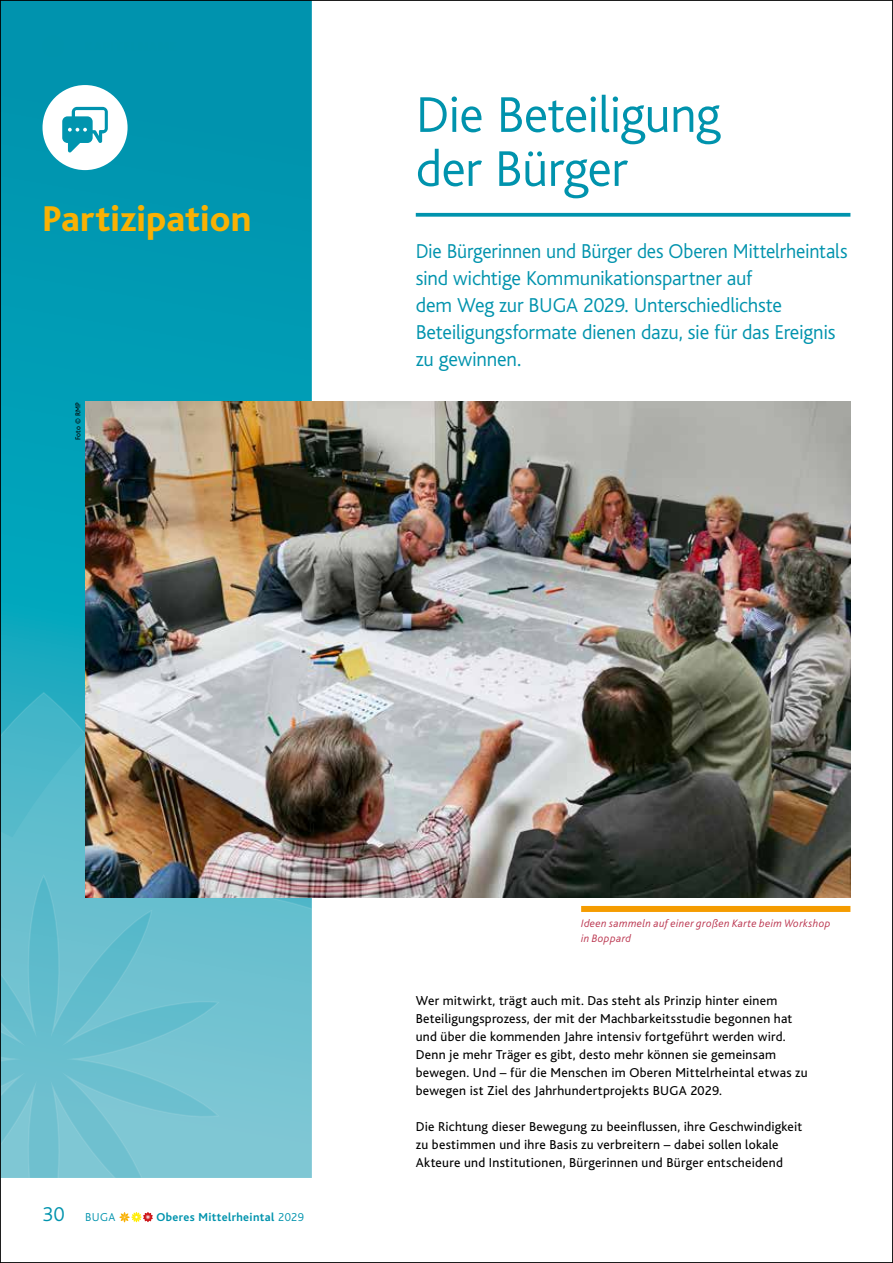
<style>
.page{position:relative;width:893px;height:1263px;background:#fff}
.page>*{position:absolute;margin:0;border:0;box-sizing:border-box;transform-origin:0 0}
.t1{font:300 52.5px/54px "Bliss";letter-spacing:-.015em;color:#0093ad}
.t2{font:800 37.5px "Bliss";letter-spacing:-.005em;color:#f9b104}
.t3{font:300 21px/27px "Bliss";letter-spacing:-.01em;color:#0093ad;scale:.96 1}
.t4{font:300 21px "Bliss";letter-spacing:-.01em;color:#0093ad}
.t5{font:13.5px/18px "Bliss";letter-spacing:.02em;color:#000}
.t6{font:700 12px "Bliss";letter-spacing:.03em;color:#0093ad}
.t7{font:300 12px "Bliss";color:#0093ad}
.t8{font:italic 300 11.25px/14.7px "Bliss";letter-spacing:.03em;color:#ba344e}
.t9{font:7.5px "Bliss";letter-spacing:.025em;color:#000}
.s1{font-weight:300}
</style>
<div class="page">
<svg style="left:2px;top:2px;width:310px;height:689px;background:#0199b2"></svg>
<svg style="left:2px;top:691px;width:310px;height:487px;background:#6bc0cf"></svg>
<img style="left:85px;top:402px;width:765px;height:495px">
<div style="left:581px;top:906px;width:269px;height:6px;background:#f59c00"></div>
<svg style="left:416px;top:213px;width:434px;height:4px;background:#159cb3"></svg>
<svg style="left:43px;top:85px;width:85px;height:85px"></svg>
<svg style="left:119px;top:1212px;width:34px;height:10px"></svg>
<div style="left:43px;top:36px;width:21px;height:21px;background:#0093ad;border-radius:50%"></div>
<h2 class="t2" style="left:43px;top:199px;width:210px">Partizipation</h2>
<p class="t9" style="left:74px;top:440px;width:40px;rotate:-90deg">Foto © RMP</p>
<h1 class="t1" style="left:416px;top:89px;width:306px">Die Beteiligung der Bürger</h1>
<h3 class="t3" style="left:416px;top:238px;width:451px">Die Bürgerinnen und Bürger des Oberen Mittelrheintals sind wichtige Kommunikationspartner auf<br>dem Weg zur BUGA 2029. Unterschiedlichste Beteiligungsformate dienen dazu, sie für das Ereignis zu gewinnen.</h3>
<h3 class="t4" style="left:43px;top:1203px;width:24px">30</h3>
<p class="t7" style="left:85px;top:1211px;width:32px">BUGA</p>
<p class="t6" style="left:157px;top:1211px;width:149px">Oberes Mittelrheintal <span class="s1">2029</span></p>
<p class="t8" style="left:581px;top:916px;width:251px">Ideen sammeln auf einer großen Karte beim Workshop in Boppard</p>
<p class="t5" style="left:416px;top:992px;width:394px">Wer mitwirkt, trägt auch mit. Das steht als Prinzip hinter einem Beteiligungsprozess, der mit der Machbarkeitsstudie begonnen hat und über die kommenden Jahre intensiv fortgeführt werden wird.<br>Denn je mehr Träger es gibt, desto mehr können sie gemeinsam bewegen. Und – für die Menschen im Oberen Mittelrheintal etwas zu bewegen ist Ziel des Jahrhundertprojekts BUGA 2029.</p>
<p class="t5" style="left:416px;top:1118px;width:388px">Die Richtung dieser Bewegung zu beeinflussen, ihre Geschwindigkeit zu bestimmen und ihre Basis zu verbreitern – dabei sollen lokale<br>Akteure und Institutionen, Bürgerinnen und Bürger entscheidend</p>
</div>
